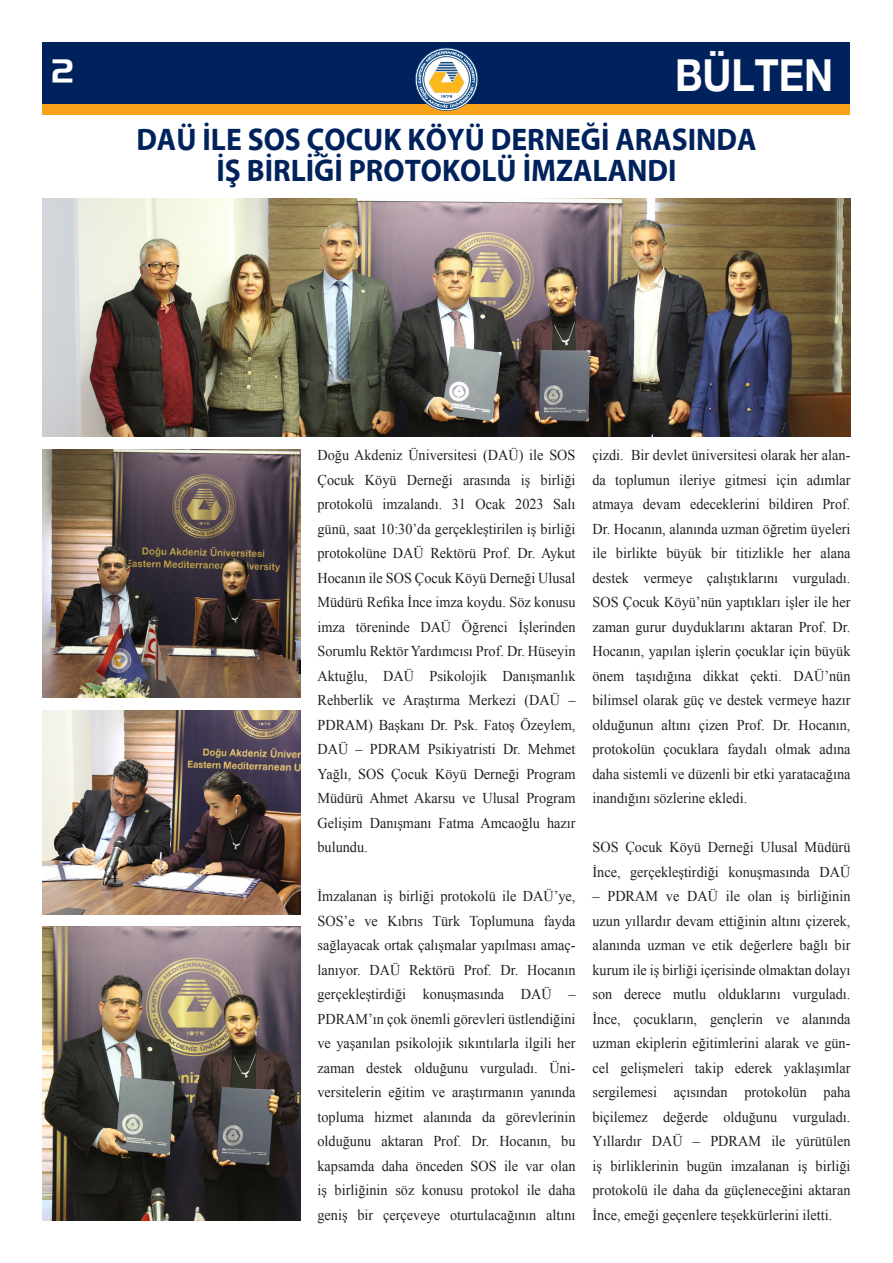
<style>
.page{position:relative;width:893px;height:1263px;background:#fff}
.page>*{position:absolute;margin:0;border:0;box-sizing:border-box;transform-origin:0 0}
.t1{font:700 44.1px "Helvetica Neue EMU";color:#fff;scale:.89 1}
.t2{font:700 31.5px "Myriad EMU";color:#00225c;scale:.94 1}
.t3{font:31.5px "Handel EMU";color:#fff}
.t4{font:15px/24.5px "Times New Roman";color:#231f20;text-align:justify;scale:.95 1}
</style>
<div class="page">
<div style="left:43px;top:43px;width:807px;height:72px;background:#f9a31b"></div>
<div style="left:43px;top:43px;width:807px;height:61px;background:#00225c"></div>
<svg style="left:415px;top:48px;width:63px;height:63px"></svg>
<img style="left:43px;top:198px;width:807px;height:239px">
<img style="left:43px;top:450px;width:257px;height:248px">
<img style="left:43px;top:711px;width:257px;height:203px">
<img style="left:43px;top:927px;width:257px;height:293px">
<p class="t3" style="left:52px;top:52px;width:23px">2</p>
<p class="t1" style="left:675px;top:48px;width:179px">BÜLTEN</p>
<p class="t2" style="left:136px;top:122px;width:661px">DAÜ İLE SOS ÇOCUK KÖYÜ DERNEĞİ ARASINDA</p>
<p class="t2" style="left:217px;top:154px;width:491px">İŞ BİRLİĞİ PROTOKOLÜ İMZALANDI</p>
<p class="t4" style="left:317px;top:443px;width:273px">Doğu Akdeniz Üniversitesi (DAÜ) ile SOS Çocuk Köyü Derneği arasında iş birliği protokolü imzalandı. 31 Ocak 2023 Salı günü, saat 10:30’da gerçekleştirilen iş birliği protokolüne DAÜ Rektörü Prof. Dr. Aykut Hocanın ile SOS Çocuk Köyü Derneği Ulusal Müdürü Refika İnce imza koydu. Söz konusu imza töreninde DAÜ Öğrenci İşlerinden Sorumlu Rektör Yardımcısı Prof. Dr. Hüseyin Aktuğlu, DAÜ Psikolojik Danışmanlık Rehberlik ve Araştırma Merkezi (DAÜ – PDRAM) Başkanı Dr. Psk. Fatoş Özeylem, DAÜ – PDRAM Psikiyatristi Dr. Mehmet Yağlı, SOS Çocuk Köyü Derneği Program Müdürü Ahmet Akarsu ve Ulusal Program Gelişim Danışmanı Fatma Amcaoğlu hazır bulundu.</p>
<p class="t4" style="left:317px;top:884px;width:273px">İmzalanan iş birliği protokolü ile DAÜ’ye, SOS’e ve Kıbrıs Türk Toplumuna fayda sağlayacak ortak çalışmalar yapılması amaç&shy;lanıyor. DAÜ Rektörü Prof. Dr. Hocanın gerçekleştirdiği konuşmasında DAÜ – PDRAM’ın çok önemli görevleri üstlendiğini ve yaşanılan psikolojik sıkıntılarla ilgili her zaman destek olduğunu vurguladı. Üni&shy;versitelerin eğitim ve araştırmanın yanında topluma hizmet alanında da görevlerinin olduğunu aktaran Prof. Dr. Hocanın, bu kapsamda daha önceden SOS ile var olan iş birliğinin söz konusu protokol ile daha geniş bir çerçeveye oturtulacağının altını</p>
<p class="t4" style="left:592px;top:443px;width:273px">çizdi. Bir devlet üniversitesi olarak her alan&shy;da toplumun ileriye gitmesi için adımlar atmaya devam edeceklerini bildiren Prof.<br>Dr. Hocanın, alanında uzman öğretim üyeleri ile birlikte büyük bir titizlikle her alana destek vermeye çalıştıklarını vurguladı.<br>SOS Çocuk Köyü’nün yaptıkları işler ile her zaman gurur duyduklarını aktaran Prof. Dr.<br>Hocanın, yapılan işlerin çocuklar için büyük önem taşıdığına dikkat çekti. DAÜ’nün bilimsel olarak güç ve destek vermeye hazır olduğunun altını çizen Prof. Dr. Hocanın, protokolün çocuklara faydalı olmak adına daha sistemli ve düzenli bir etki yaratacağına inandığını sözlerine ekledi.</p>
<p class="t4" style="left:592px;top:835px;width:273px">SOS Çocuk Köyü Derneği Ulusal Müdürü<br>İnce, gerçekleştirdiği konuşmasında DAÜ</p>
<p class="t4" style="left:592px;top:884px;width:273px">– PDRAM ve DAÜ ile olan iş birliğinin uzun yıllardır devam ettiğinin altını çizerek, alanında uzman ve etik değerlere bağlı bir kurum ile iş birliği içerisinde olmaktan dolayı son derece mutlu olduklarını vurguladı.<br>İnce, çocukların, gençlerin ve alanında uzman ekiplerin eğitimlerini alarak ve gün&shy;cel gelişmeleri takip ederek yaklaşımlar sergilemesi açısından protokolün paha biçilemez değerde olduğunu vurguladı.<br>Yıllardır DAÜ – PDRAM ile yürütülen iş birliklerinin bugün imzalanan iş birliği protokolü ile daha da güçleneceğini aktaran İnce, emeği geçenlere teşekkürlerini iletti.</p>
</div>
